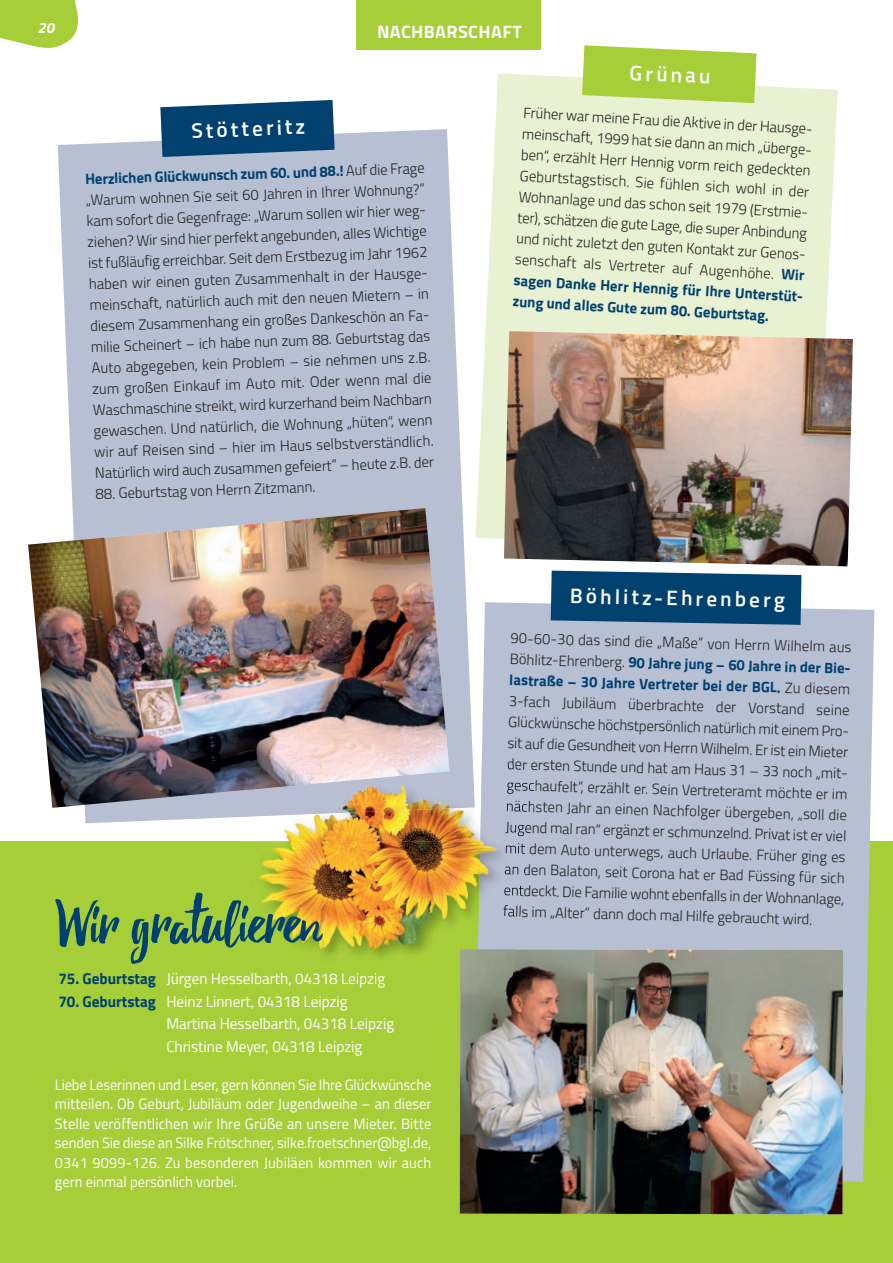
<style>
.page{position:relative;width:893px;height:1263px;background:#fff}
.page>*{position:absolute;margin:0;border:0;box-sizing:border-box;transform-origin:0 0}
.t1{font:600 21px "Titillium Web";color:#fff}
.t2{font:700 18px "Titillium Web";letter-spacing:.025em;color:#fff}
.t3{font:15.6px/22.5px "Titillium Web";color:#fff}
.t4{font:300 15px/21px "Titillium Web";color:#231f20;text-align:justify}
.t5{font:15px/19.5px "Titillium Web";color:#fff;text-align:justify}
.t6{font:italic 700 15px "Titillium Web";color:#fff}
.s1{font-weight:700;color:#01416f}
</style>
<div class="page">
<svg style="left:0;top:0;width:78px;height:48px;background:#afd34e"></svg>
<div style="left:0;top:841px;width:892px;height:422px;background:#a6ce39"></div>
<svg style="left:476px;top:73px;width:362px;height:466px;background:#e9f2d4"></svg>
<img style="left:504px;top:331px;width:349px;height:235px">
<svg style="left:58px;top:129px;width:415px;height:694px;background:#bcc4d6"></svg>
<img style="left:28px;top:508px;width:422px;height:300px">
<div style="left:356px;top:0;width:185px;height:50px;background:#a6ce39"></div>
<svg style="left:160px;top:100px;width:175px;height:57px;background:#1f5780"></svg>
<div style="left:481px;top:602px;width:393px;height:580px;background:#b7bfd3"></div>
<img style="left:460px;top:949px;width:383px;height:265px">
<svg style="left:551px;top:571px;width:250px;height:54px;background:#124d78"></svg>
<svg style="left:582px;top:45px;width:174px;height:58px;background:#b1d453"></svg>
<img style="left:240px;top:815px;width:26px;height:8px">
<img style="left:307px;top:973px;width:78px;height:11px">
<img style="left:449px;top:757px;width:24px;height:8px">
<img style="left:243px;top:783px;width:23px;height:34px">
<img style="left:247px;top:733px;width:202px;height:57px">
<div style="left:480px;top:761px;width:58px;height:188px;background:#b8bfd4"></div>
<img style="left:508px;top:764px;width:29px;height:6px">
<img style="left:507px;top:780px;width:30px;height:14px">
<img style="left:511px;top:801px;width:23px;height:11px">
<img style="left:511px;top:825px;width:20px;height:11px">
<img style="left:511px;top:843px;width:14px;height:11px">
<img style="left:511px;top:866px;width:15px;height:8px">
<img style="left:511px;top:886px;width:12px;height:10px">
<img style="left:504px;top:905px;width:17px;height:12px">
<img style="left:460px;top:949px;width:56px;height:50px">
<img style="left:266px;top:784px;width:215px;height:57px">
<img style="left:240px;top:841px;width:240px;height:128px">
<img style="left:291px;top:765px;width:184px;height:50px">
<img style="left:321px;top:753px;width:128px;height:30px">
<img style="left:479px;top:791px;width:32px;height:120px">
<svg style="left:505px;top:822px;width:6px;height:11px"></svg>
<svg style="left:506px;top:846px;width:2px;height:7px"></svg>
<svg style="left:55px;top:899px;width:65px;height:48px"></svg>
<svg style="left:130px;top:893px;width:193px;height:71px"></svg>
<p class="t6" style="left:37px;top:16px;width:18px">20</p>
<p class="t2" style="left:377px;top:18px;width:146px">NACHBARSCHAFT</p>
<h1 class="t1" style="left:630px;top:57px;width:83px;rotate:3deg">Grünau</h1>
<h1 class="t1" style="left:191px;top:115px;width:115px;rotate:-2deg">Stötteritz</h1>
<p class="t4" style="left:84px;top:168px;width:342px;rotate:-2deg"><span class="s1">Herzlichen Glückwunsch zum 60. und 88.!</span> Auf die Frage „Warum wohnen Sie seit 60 Jahren in Ihrer Wohnung?“ kam sofort die Gegenfrage: „Warum sollen wir hier weg&shy;ziehen? Wir sind hier perfekt angebunden, alles Wichtige ist fußläufig erreichbar. Seit dem Erstbezug im Jahr 1962 haben wir einen guten Zusammenhalt in der Hausge&shy;meinschaft, natürlich auch mit den neuen Mietern – in diesem Zusammenhang ein großes Dankeschön an Fa&shy;milie Scheinert – ich habe nun zum 88. Geburtstag das Auto abgegeben, kein Problem – sie nehmen uns z.B. zum großen Einkauf im Auto mit. Oder wenn mal die Waschmaschine streikt, wird kurzerhand beim Nachbarn gewaschen. Und natürlich, die Wohnung „hüten“, wenn wir auf Reisen sind – hier im Haus selbstverständlich.<br>Natürlich wird auch zusammen gefeiert“ – heute z.B. der</p>
<p class="t4" style="left:95px;top:483px;width:221px;rotate:-2deg">88. Geburtstag von Herrn Zitzmann.</p>
<p class="t4" style="left:523px;top:102px;width:293px;rotate:3deg">Früher war meine Frau die Aktive in der Hausge&shy;meinschaft, 1999 hat sie dann an mich „überge&shy;ben“, erzählt Herr Hennig vorm reich gedeckten Geburtstagstisch. Sie fühlen sich wohl in der Wohnanlage und das schon seit 1979 (Erstmie&shy;ter), schätzen die gute Lage, die super Anbindung und nicht zuletzt den guten Kontakt zur Genos&shy;senschaft als Vertreter auf Augenhöhe. <span class="s1">Wir sagen Danke Herr Hennig für Ihre Unterstüt&shy;zung und alles Gute zum 80. Geburtstag.</span></p>
<h1 class="t1" style="left:570px;top:580px;width:216px;rotate:1deg">Böhlitz-Ehrenberg</h1>
<p class="t4" style="left:511px;top:625px;width:344px;rotate:2deg">90-60-30 das sind die „Maße“ von Herrn Wilhelm aus Böhlitz-Ehrenberg. <span class="s1">90 Jahre jung – 60 Jahre in der Bie&shy;lastraße – 30 Jahre Vertreter bei der BGL.</span> Zu diesem 3-fach Jubiläum überbrachte der Vorstand seine Glückwünsche höchstpersönlich natürlich mit einem Pro&shy;sit auf die Gesundheit von Herrn Wilhelm. Er ist ein Mieter der ersten Stunde und hat am Haus 31 – 33 noch „mit&shy;geschaufelt“, erzählt er. Sein Vertreteramt möchte er im nächsten Jahr an einen Nachfolger übergeben, „soll die Jugend mal ran“ ergänzt er schmunzelnd. Privat ist er viel mit dem Auto unterwegs, auch Urlaube. Früher ging es an den Balaton, seit Corona hat er Bad Füssing für sich entdeckt. Die Familie wohnt ebenfalls in der Wohnanlage, falls im „Alter“ dann doch mal Hilfe gebraucht wird.</p>
<p class="t3" style="left:58px;top:967px;width:328px"><span class="s1">75. Geburtstag</span> Jürgen Hesselbarth, 04318 Leipzig</p>
<p class="t3" style="left:166px;top:989px;width:229px;text-indent:-108px"><span class="s1">70. Geburtstag</span> Heinz Linnert, 04318 Leipzig<br>Martina Hesselbarth, 04318 Leipzig<br>Christine Meyer, 04318 Leipzig</p>
<p class="t5" style="left:55px;top:1074px;width:378px">Liebe Leserinnen und Leser, gern können Sie Ihre Glückwünsche mitteilen. Ob Geburt, Jubiläum oder Jugendweihe – an dieser Stelle veröffentlichen wir Ihre Grüße an unsere Mieter. Bitte senden Sie diese an Silke Frötschner, silke.froetschner@bgl.de, 0341 9099-126. Zu besonderen Jubiläen kommen wir auch gern einmal persönlich vorbei.</p>
</div>
